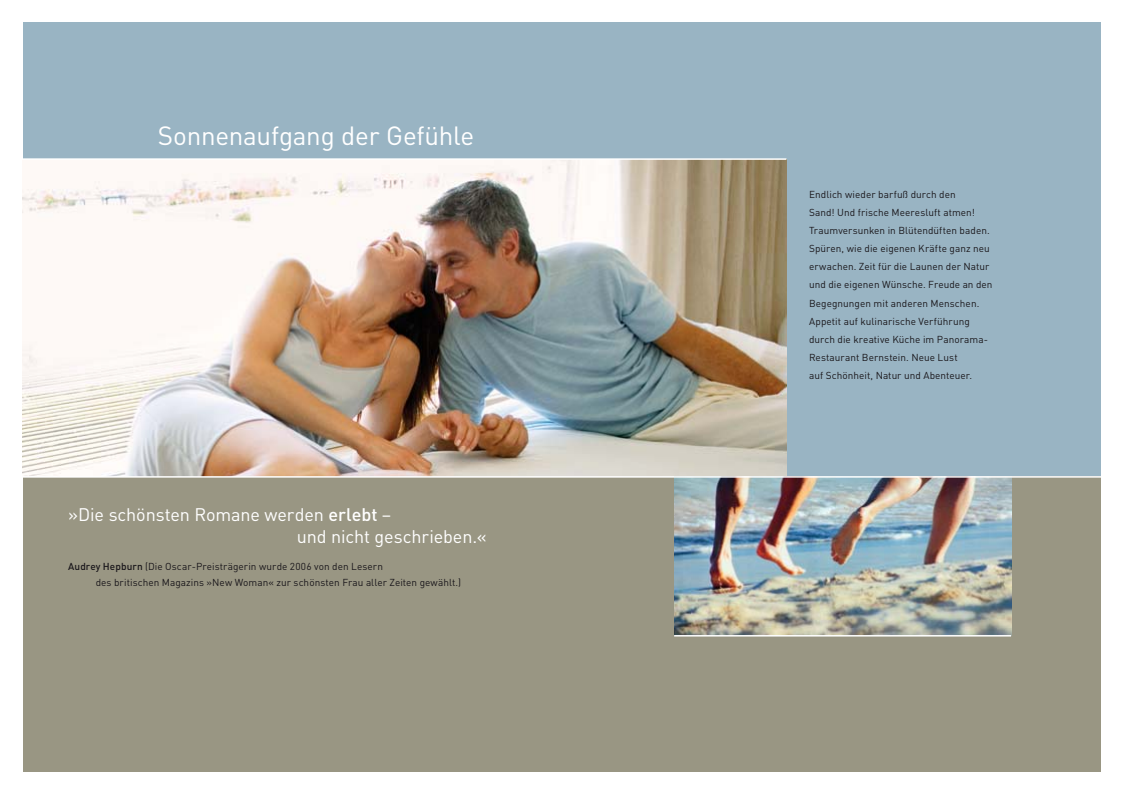
<style>
.page{position:relative;width:1123px;height:794px;background:#fff}
.page>*{position:absolute;margin:0;border:0;box-sizing:border-box;transform-origin:0 0}
.t1{font:26px "DIN";letter-spacing:-.01em;color:#fff}
.t2{font:18px/21.6px "DIN";letter-spacing:-.005em;color:#fff}
.t3{font:10px/18px "DIN";letter-spacing:.005em;color:#1a171b}
.s1{font-weight:500}
</style>
<div class="page">
<div style="left:23px;top:23px;width:1077px;height:748px;background:#99b4c3"></div>
<div style="left:23px;top:476px;width:1077px;height:295px;background:#999683"></div>
<img style="left:23px;top:160px;width:763px;height:316px">
<img style="left:674px;top:477px;width:336px;height:157px">
<hr style="left:0;top:158px;width:786px;height:2px;background:#fff">
<hr style="left:0;top:476px;width:1122px;height:1px;background:#fff">
<hr style="left:674px;top:634px;width:336px;height:2px;background:#fff">
<h1 class="t1" style="left:158px;top:126px;width:318px">Sonnenaufgang der Gefühle</h1>
<h2 class="t2" style="left:297px;top:505px;width:191px;text-indent:-229px">»Die schönsten Romane werden <span class="s1">erlebt</span> –<br>und nicht geschrieben.«</h2>
<p class="t3" style="left:96px;top:559px;width:367px;line-height:16px;text-indent:-27px"><span class="s1">Audrey Hepburn</span> (Die Oscar-Preisträgerin wurde 2006 von den Lesern<br>des britischen Magazins »New Woman« zur schönsten Frau aller Zeiten gewählt.)</p>
<p class="t3" style="left:809px;top:187px;width:185px">Endlich wieder barfuß durch den<br>Sand! Und frische Meeresluft atmen!<br>Traumversunken in Blütendüften baden.<br>Spüren, wie die eigenen Kräfte ganz neu erwachen. Zeit für die Launen der Natur und die eigenen Wünsche. Freude an den Begegnungen mit anderen Menschen.<br>Appetit auf kulinarische Verführung durch die kreative Küche im Panorama-Restaurant Bernstein. Neue Lust<br>auf Schönheit, Natur und Abenteuer.</p>
</div>
